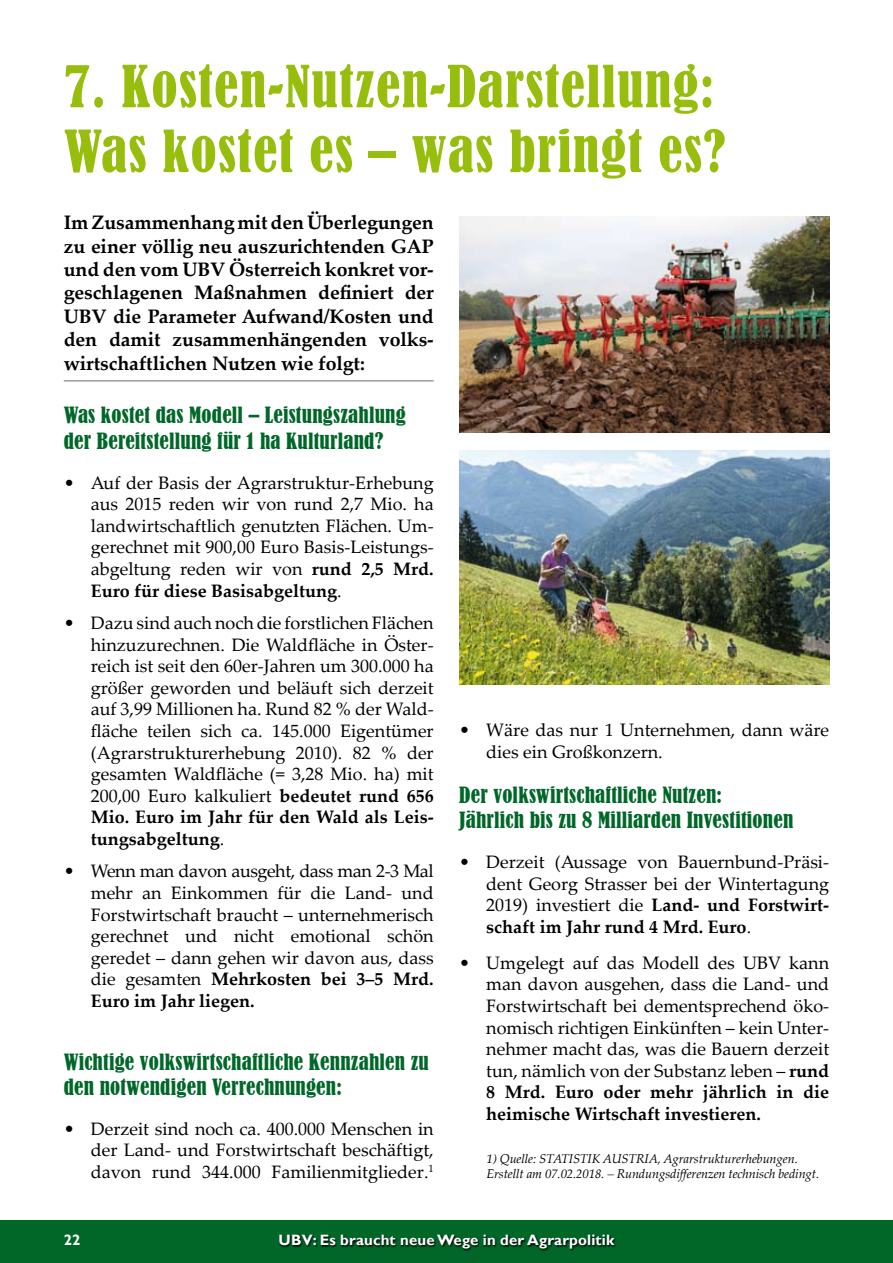
<style>
.page{position:relative;width:893px;height:1263px;background:#fff}
.page>*{position:absolute;margin:0;border:0;box-sizing:border-box;transform-origin:0 0}
.t1{font:condensed 54px/64.8px "Bernard";letter-spacing:.025em;color:#97be0d}
.t2{font:condensed 21px/25.2px "Bernard";letter-spacing:.01em;color:#006729}
.t3{font:700 19.5px/23.4px "Palatino Linotype";letter-spacing:-.005em;color:#000;text-align:justify}
.t4{font:18px/21.6px "Palatino Linotype";color:#000;text-align:justify}
.t5{font:700 15px "Gill Sans";letter-spacing:.01em;color:#fff}
.t6{font:italic 12.75px/15.3px "Palatino Linotype";letter-spacing:-.01em;color:#000}
.s1{font-weight:700}
</style>
<div class="page">
<div style="left:0;top:1220px;width:893px;height:43px;background:#006729"></div>
<svg style="left:279px;top:1234px;width:337px;height:17px"></svg>
<hr style="left:64px;top:380px;width:370px;height:2px;background:#9c9d9f">
<img style="left:459px;top:216px;width:370px;height:216px">
<img style="left:459px;top:450px;width:370px;height:234px">
<h1 class="t1" style="left:64px;top:55px;width:663px">7. Kosten-Nutzen-Darstellung:<br>Was kostet es – was bringt es?</h1>
<p class="t3" style="left:64px;top:210px;width:371px">Im Zusammenhang mit den Überlegungen zu einer völlig neu auszurichtenden GAP und den vom UBV Österreich konkret vor&shy;geschlagenen Maßnahmen definiert der UBV die Parameter Aufwand/Kosten und den damit zusammenhängenden volks&shy;wirtschaftlichen Nutzen wie folgt:</p>
<p class="t2" style="left:64px;top:403px;width:343px">Was kostet das Modell – Leistungszahlung der Bereitstellung für 1 ha Kulturland?</p>
<p class="t4" style="left:91px;top:471px;width:344px;text-indent:-27px">• Auf der Basis der Agrarstruktur-Erhebung aus 2015 reden wir von rund 2,7 Mio. ha landwirtschaftlich genutzten Flächen. Um&shy;gerechnet mit 900,00 Euro Basis-Leistungs&shy;abgeltung reden wir von <span class="s1">rund 2,5 Mrd.<br>Euro für diese Basisabgeltung</span>.</p>
<p class="t4" style="left:91px;top:611px;width:344px;text-indent:-27px">• Dazu sind auch noch die forstlichen Flächen hinzuzurechnen. Die Waldfläche in Öster&shy;reich ist seit den 60er-Jahren um 300.000 ha größer geworden und beläuft sich derzeit auf 3,99 Millionen ha. Rund 82 % der Wald&shy;fläche teilen sich ca. 145.000 Eigentümer (Agrarstrukturerhebung 2010). 82 % der gesamten Waldfläche (= 3,28 Mio. ha) mit 200,00 Euro kalkuliert <span class="s1">bedeutet rund 656<br>Mio. Euro im Jahr für den Wald als Leis&shy;tungsabgeltung</span>.</p>
<p class="t4" style="left:91px;top:860px;width:344px;text-indent:-27px">• Wenn man davon ausgeht, dass man 2-3 Mal mehr an Einkommen für die Land- und Forstwirtschaft braucht – unternehmerisch gerechnet und nicht emotional schön geredet – dann gehen wir davon aus, dass die gesamten <span class="s1">Mehrkosten bei 3–5 Mrd.<br>Euro im Jahr liegen.</span></p>
<p class="t4" style="left:486px;top:719px;width:344px;text-indent:-27px">• Wäre das nur 1 Unternehmen, dann wäre dies ein Großkonzern.</p>
<p class="t2" style="left:459px;top:782px;width:336px">Der volkswirtschaftliche Nutzen:<br>Jährlich bis zu 8 Milliarden Investitionen</p>
<p class="t4" style="left:486px;top:850px;width:344px;text-indent:-27px">• Derzeit (Aussage von Bauernbund-Präsi&shy;dent Georg Strasser bei der Wintertagung 2019) investiert die <span class="s1">Land- und Forstwirt&shy;schaft im Jahr rund 4 Mrd. Euro</span>.</p>
<p class="t4" style="left:486px;top:951px;width:344px;text-indent:-27px">• Umgelegt auf das Modell des UBV kann man davon ausgehen, dass die Land- und Forstwirtschaft bei dementsprechend öko&shy;nomisch richtigen Einkünften – kein Unter&shy;nehmer macht das, was die Bauern derzeit tun, nämlich von der Substanz leben – <span class="s1">rund 8 Mrd. Euro oder mehr jährlich in die heimische Wirtschaft investieren.</span></p>
<p class="t6" style="left:486px;top:1150px;width:334px">1) Quelle: STATISTIK AUSTRIA, Agrarstrukturerhebungen.<br>Erstellt am 07.02.2018. – Rundungsdifferenzen technisch bedingt.</p>
<p class="t2" style="left:64px;top:1049px;width:367px">Wichtige volkswirtschaftliche Kennzahlen zu den notwendigen Verrechnungen:</p>
<p class="t4" style="left:91px;top:1117px;width:344px;text-indent:-27px">• Derzeit sind noch ca. 400.000 Menschen in der Land- und Forstwirtschaft beschäftigt, davon rund 344.000 Familienmitglieder.<sup>1</sup></p>
<p class="t5" style="left:64px;top:1231px;width:18px">22</p>
<p class="t5" style="left:279px;top:1231px;width:337px">UBV: Es braucht neue Wege in der Agrarpolitik</p>
</div>
